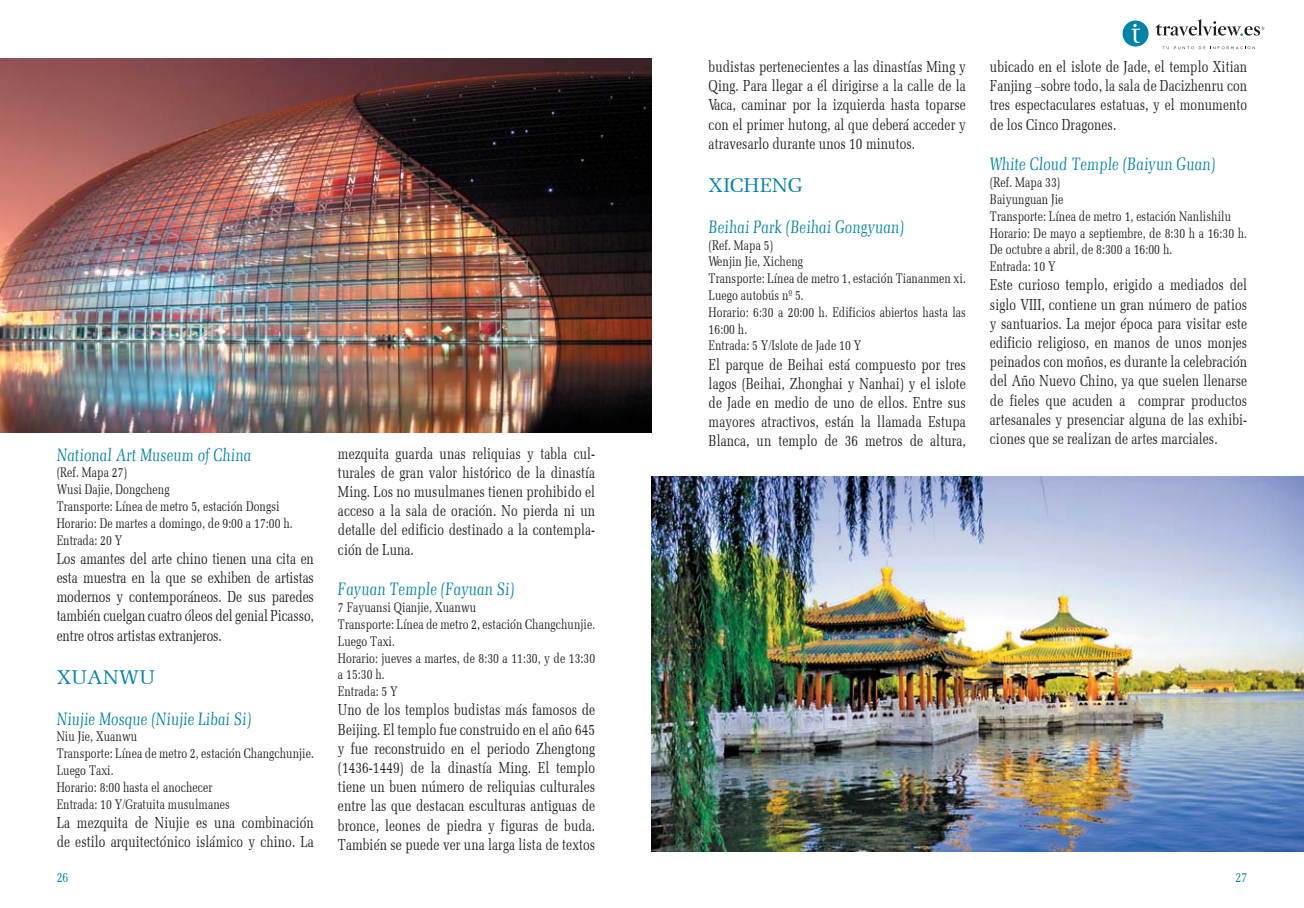
<style>
.page{position:relative;width:1304px;height:908px;background:#fff}
.page>*{position:absolute;margin:0;border:0;box-sizing:border-box;transform-origin:0 0}
.t1{font:20px "Memoir";letter-spacing:.005em;color:#0083a9}
.t2{font:italic 18px "Memoir Condensed";color:#0083a9}
.t3{font:16px/19.2px "Memoir Condensed";color:#231f20;text-align:justify}
.t4{font:14px/16.8px "Memoir Condensed";color:#231f20}
.t5{font:14px "Memoir Condensed";color:#0083a9}
</style>
<div class="page">
<div style="left:1123px;top:21px;width:26px;height:26px;background:#0083a9;border-radius:50%"></div>
<svg style="left:1162px;top:46px;width:93px;height:3px"></svg>
<svg style="left:1132px;top:24px;width:8px;height:19px"></svg>
<svg style="left:1155px;top:19px;width:109px;height:21px"></svg>
<img style="left:0;top:58px;width:652px;height:375px">
<img style="left:652px;top:476px;width:652px;height:375px">
<p class="t2" style="left:57px;top:444px;width:196px">National Art Museum of China</p>
<p class="t4" style="left:57px;top:465px;width:238px">(Ref. Mapa 27)<br>Wusi Dajie, Dongcheng<br>Transporte: Línea de metro 5, estación Dongsi<br>Horario: De martes a domingo, de 9:00 a 17:00 h.<br>Entrada: 20 Y</p>
<p class="t3" style="left:57px;top:549px;width:259px">Los amantes del arte chino tienen una cita en esta muestra en la que se exhiben de artistas modernos y contemporáneos. De sus paredes también cuelgan cuatro óleos del genial Picasso, entre otros artistas extranjeros.</p>
<p class="t1" style="left:57px;top:666px;width:100px">XUANWU</p>
<p class="t2" style="left:57px;top:708px;width:196px">Niujie Mosque (Niujie Libai Si)</p>
<p class="t4" style="left:57px;top:729px;width:259px">Niu Jie, Xuanwu<br>Transporte: Línea de metro 2, estación Changchunjie.<br>Luego Taxi.<br>Horario: 8:00 hasta el anochecer<br>Entrada: 10 Y/Gratuita musulmanes</p>
<p class="t3" style="left:57px;top:813px;width:259px">La mezquita de Niujie es una combinación de estilo arquitectónico islámico y chino. La</p>
<p class="t3" style="left:338px;top:444px;width:259px">mezquita guarda unas reliquias y tabla cul&shy;turales de gran valor histórico de la dinastía Ming. Los no musulmanes tienen prohibido el acceso a la sala de oración. No pierda ni un detalle del edificio destinado a la contempla&shy;ción de Luna.</p>
<p class="t2" style="left:338px;top:579px;width:178px">Fayuan Temple (Fayuan Si)</p>
<p class="t4" style="left:338px;top:599px;width:259px">7 Fayuansi Qianjie, Xuanwu<br>Transporte: Línea de metro 2, estación Changchunjie.<br>Luego Taxi.<br>Horario: jueves a martes, de 8:30 a 11:30, y de 13:30 a 15:30 h.<br>Entrada: 5 Y</p>
<p class="t3" style="left:338px;top:701px;width:259px">Uno de los templos budistas más famosos de Beijing. El templo fue construido en el año 645 y fue reconstruido en el periodo Zhengtong (1436-1449) de la dinastía Ming. El templo tiene un buen número de reliquias culturales entre las que destacan esculturas antiguas de bronce, leones de piedra y figuras de buda.<br>También se puede ver una larga lista de textos</p>
<p class="t3" style="left:709px;top:57px;width:259px">budistas pertenecientes a las dinastías Ming y Qing. Para llegar a él dirigirse a la calle de la Vaca, caminar por la izquierda hasta toparse con el primer hutong, al que deberá acceder y atravesarlo durante unos 10 minutos.</p>
<p class="t1" style="left:709px;top:174px;width:96px">XICHENG</p>
<p class="t2" style="left:709px;top:216px;width:197px">Beihai Park (Beihai Gongyuan)</p>
<p class="t4" style="left:709px;top:237px;width:259px">(Ref. Mapa 5)<br>Wenjin Jie, Xicheng<br>Transporte: Línea de metro 1, estación Tiananmen xi.<br>Luego autobús nº 5.<br>Horario: 6:30 a 20:00 h. Edificios abiertos hasta las<br>16:00 h.<br>Entrada: 5 Y/Islote de Jade 10 Y</p>
<p class="t3" style="left:709px;top:355px;width:259px">El parque de Beihai está compuesto por tres lagos (Beihai, Zhonghai y Nanhai) y el islote de Jade en medio de uno de ellos. Entre sus mayores atractivos, están la llamada Estupa Blanca, un templo de 36 metros de altura,</p>
<p class="t3" style="left:990px;top:57px;width:259px">ubicado en el islote de Jade, el templo Xitian Fanjing –sobre todo, la sala de Dacizhenru con tres espectaculares estatuas, y el monumento de los Cinco Dragones.</p>
<p class="t2" style="left:990px;top:154px;width:227px">White Cloud Temple (Baiyun Guan)</p>
<p class="t4" style="left:990px;top:174px;width:259px">(Ref. Mapa 33)<br>Baiyunguan Jie<br>Transporte: Línea de metro 1, estación Nanlishilu<br>Horario: De mayo a septiembre, de 8:30 h a 16:30 h.<br>De octubre a abril, de 8:300 a 16:00 h.<br>Entrada: 10 Y</p>
<p class="t3" style="left:990px;top:276px;width:259px">Este curioso templo, erigido a mediados del siglo VIII, contiene un gran número de patios y santuarios. La mejor época para visitar este edificio religioso, en manos de unos monjes peinados con moños, es durante la celebración del Año Nuevo Chino, ya que suelen llenarse de fieles que acuden a comprar productos artesanales y presenciar alguna de las exhibi&shy;ciones que se realizan de artes marciales.</p>
<p class="t5" style="left:57px;top:869px;width:13px">26</p>
<p class="t5" style="left:1235px;top:869px;width:13px">27</p>
</div>
